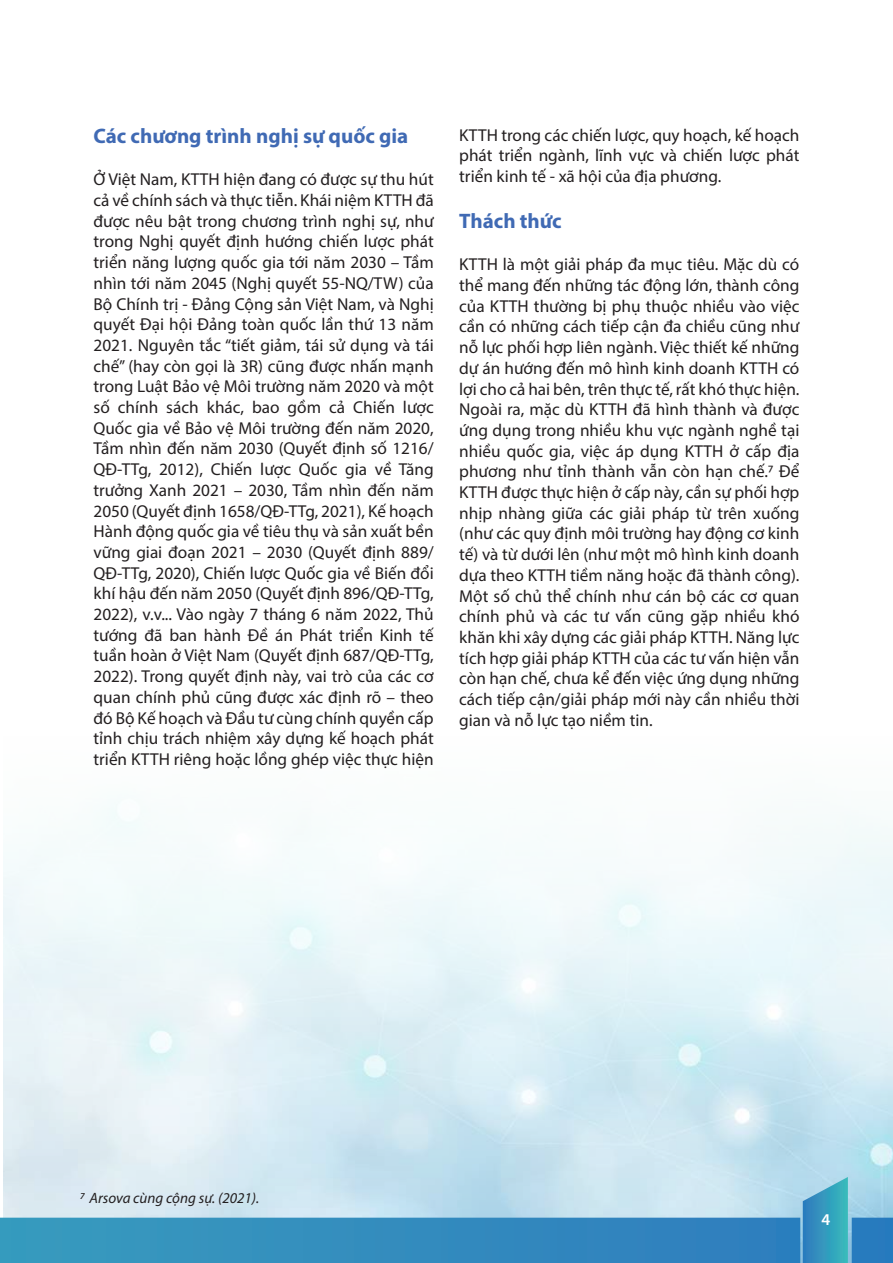
<style>
.page{position:relative;width:893px;height:1263px;background:#fff}
.page>*{position:absolute;margin:0;border:0;box-sizing:border-box;transform-origin:0 0}
.t1{font:700 21px "Myriad Pro";color:#406ab4}
.t2{font:17.25px/20.7px "Myriad Pro";color:#231f20;text-align:justify}
.t3{font:600 16.5px "Myriad Pro";color:#fff}
.t4{font:italic 15px "Myriad Pro";color:#231f20}
</style>
<div class="page">
<svg style="left:0;top:1177px;width:893px;height:86px;background:#77b4d4"></svg>
<p class="t1" style="left:94px;top:123px;width:316px">Các chương trình nghị sự quốc gia</p>
<p class="t2" style="left:94px;top:169px;width:342px">Ở Việt Nam, KTTH hiện đang có được sự thu hút cả về chính sách và thực tiễn. Khái niệm KTTH đã được nêu bật trong chương trình nghị sự, như trong Nghị quyết định hướng chiến lược phát triển năng lượng quốc gia tới năm 2030 – Tầm nhìn tới năm 2045 (Nghị quyết 55-NQ/TW) của Bộ Chính trị - Đảng Cộng sản Việt Nam, và Nghị quyết Đại hội Đảng toàn quốc lần thứ 13 năm 2021. Nguyên tắc “tiết giảm, tái sử dụng và tái chế” (hay còn gọi là 3R) cũng được nhấn mạnh trong Luật Bảo vệ Môi trường năm 2020 và một số chính sách khác, bao gồm cả Chiến lược Quốc gia về Bảo vệ Môi trường đến năm 2020, Tầm nhìn đến năm 2030 (Quyết định số 1216/ QĐ-TTg, 2012), Chiến lược Quốc gia về Tăng trưởng Xanh 2021 – 2030, Tầm nhìn đến năm 2050 (Quyết định 1658/QĐ-TTg, 2021), Kế hoạch Hành động quốc gia về tiêu thụ và sản xuất bền vững giai đoạn 2021 – 2030 (Quyết định 889/ QĐ-TTg, 2020), Chiến lược Quốc gia về Biến đổi khí hậu đến năm 2050 (Quyết định 896/QĐ-TTg, 2022), v.v... Vào ngày 7 tháng 6 năm 2022, Thủ tướng đã ban hành Đề án Phát triển Kinh tế tuần hoàn ở Việt Nam (Quyết định 687/QĐ-TTg, 2022). Trong quyết định này, vai trò của các cơ quan chính phủ cũng được xác định rõ – theo đó Bộ Kế hoạch và Đầu tư cùng chính quyền cấp tỉnh chịu trách nhiệm xây dựng kế hoạch phát triển KTTH riêng hoặc lồng ghép việc thực hiện</p>
<p class="t2" style="left:459px;top:124px;width:342px">KTTH trong các chiến lược, quy hoạch, kế hoạch phát triển ngành, lĩnh vực và chiến lược phát triển kinh tế - xã hội của địa phương.</p>
<p class="t1" style="left:459px;top:208px;width:104px">Thách thức</p>
<p class="t2" style="left:459px;top:254px;width:342px">KTTH là một giải pháp đa mục tiêu. Mặc dù có thể mang đến những tác động lớn, thành công của KTTH thường bị phụ thuộc nhiều vào việc cần có những cách tiếp cận đa chiều cũng như nỗ lực phối hợp liên ngành. Việc thiết kế những dự án hướng đến mô hình kinh doanh KTTH có lợi cho cả hai bên, trên thực tế, rất khó thực hiện.<br>Ngoài ra, mặc dù KTTH đã hình thành và được ứng dụng trong nhiều khu vực ngành nghề tại nhiều quốc gia, việc áp dụng KTTH ở cấp địa phương như tỉnh thành vẫn còn hạn chế.7 Để KTTH được thực hiện ở cấp này, cần sự phối hợp nhịp nhàng giữa các giải pháp từ trên xuống (như các quy định môi trường hay động cơ kinh tế) và từ dưới lên (như một mô hình kinh doanh dựa theo KTTH tiềm năng hoặc đã thành công).<br>Một số chủ thể chính như cán bộ các cơ quan chính phủ và các tư vấn cũng gặp nhiều khó khăn khi xây dựng các giải pháp KTTH. Năng lực tích hợp giải pháp KTTH của các tư vấn hiện vẫn còn hạn chế, chưa kể đến việc ứng dụng những cách tiếp cận/giải pháp mới này cần nhiều thời gian và nỗ lực tạo niềm tin.</p>
<p class="t4" style="left:80px;top:1188px;width:181px">7 Arsova cùng cộng sự. (202 1).</p>
<p class="t3" style="left:821px;top:1209px;width:10px">4</p>
</div>
